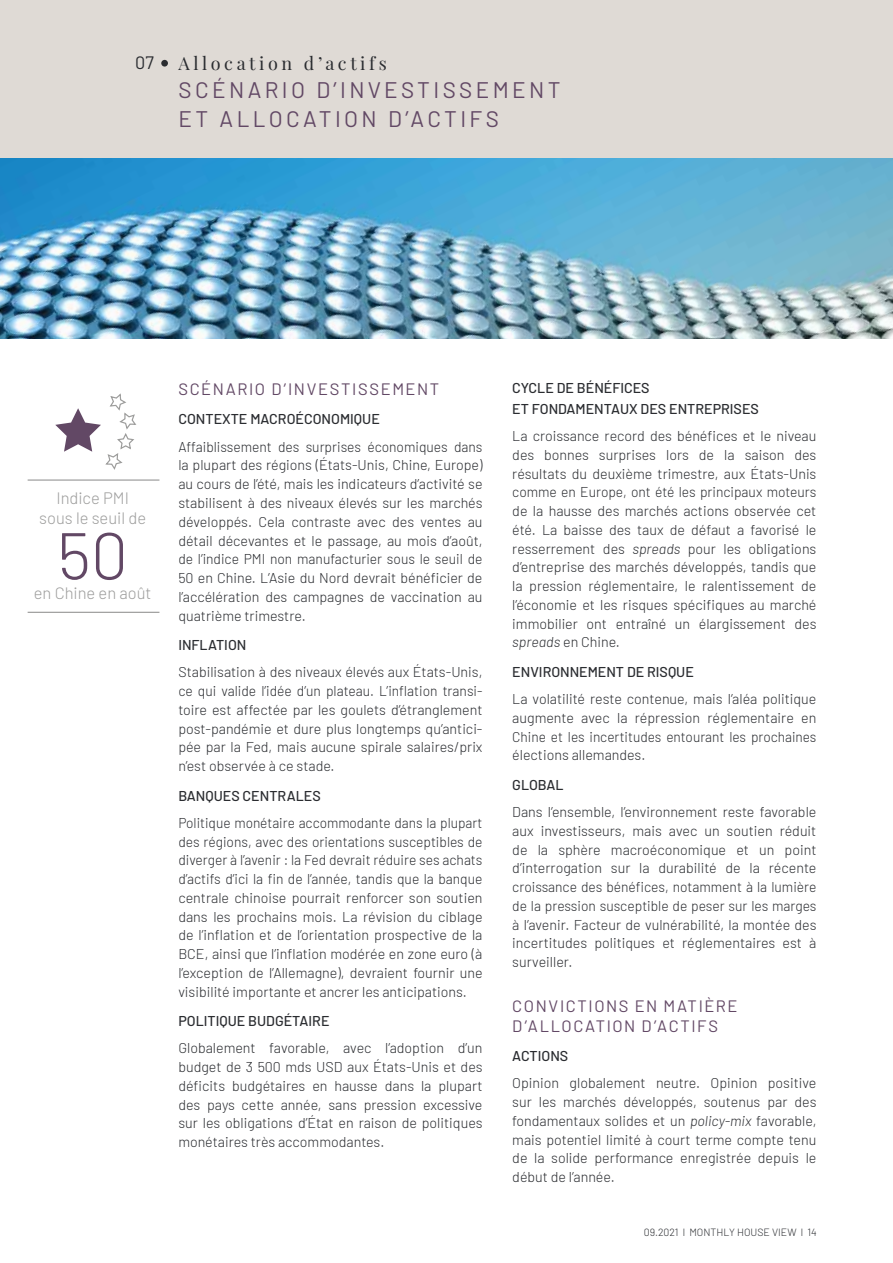
<style>
.page{position:relative;width:893px;height:1263px;background:#fff}
.page>*{position:absolute;margin:0;border:0;box-sizing:border-box;transform-origin:0 0}
.t1{font:300 66px "Barlow";color:#624865}
.t2{font:22.5px/28.5px "Barlow";letter-spacing:.15em;color:#624865}
.t3{font:18px "Playfair Display";letter-spacing:.2em;color:#2a2c30}
.t4{font:18px "Barlow";color:#2a2c30}
.t5{font:16.5px/19.5px "Barlow";letter-spacing:.095em;color:#624865}
.t6{font:300 16.5px/19.5px "Barlow";color:#9d9d9c;text-align:center}
.t7{font:300 14.25px/18.8px "Barlow";color:#2a2c30;text-align:justify}
.t8{font:300 14.25px/18.8px "Barlow";color:#2a2c30;text-align:justify;scale:.96 1}
.t9{font:500 14.25px/21px "Barlow";color:#2a2c30}
.t10{font:300 10.5px "Barlow";color:#2a2c30}
.s1{font-style:italic}
</style>
<div class="page">
<img style="left:0;top:157px;width:893px;height:181px">
<hr style="left:28px;top:479px;width:131px;height:2px;background:#9d9d9c">
<hr style="left:28px;top:612px;width:131px;height:1px;background:#9d9d9c">
<svg style="left:55px;top:393px;width:82px;height:77px"></svg>
<div style="left:0;top:0;width:893px;height:157px;background:#dfdad5"></div>
<div style="left:161px;top:60px;width:7px;height:7px;background:#2a2c30;border-radius:50%"></div>
<p class="t4" style="left:135px;top:50px;width:20px">07</p>
<p class="t3" style="left:179px;top:49px;width:210px">Allocation d’actifs</p>
<h2 class="t2" style="left:179px;top:74px;width:383px">SCÉNARIO D’INVESTISSEMENT<br>ET ALLOCATION D’ACTIFS</h2>
<p class="t6" style="left:39px;top:487px;width:108px">Indice PMI sous le seuil de</p>
<h1 class="t1" style="left:57px;top:508px;width:72px">50</h1>
<p class="t6" style="left:34px;top:582px;width:119px">en Chine en août</p>
<p class="t5" style="left:178px;top:378px;width:262px">SCÉNARIO D’INVESTISSEMENT</p>
<p class="t9" style="left:178px;top:408px;width:203px">CONTEXTE MACROÉCONOMIQUE</p>
<p class="t7" style="left:178px;top:436px;width:306px">Affaiblissement des surprises économiques dans la plupart des régions (États-Unis, Chine, Europe) au cours de l’été, mais les indicateurs d’activité se stabilisent à des niveaux élevés sur les marchés développés. Cela contraste avec des ventes au détail décevantes et le passage, au mois d’août, de l’indice PMI non manufacturier sous le seuil de 50 en Chine. L’Asie du Nord devrait bénéficier de l’accélération des campagnes de vaccination au quatrième trimestre.</p>
<p class="t9" style="left:178px;top:633px;width:70px">INFLATION</p>
<p class="t7" style="left:178px;top:662px;width:306px">Stabilisation à des niveaux élevés aux États-Unis, ce qui valide l’idée d’un plateau. L’inflation transi&shy;toire est affectée par les goulets d’étranglement post-pandémie et dure plus longtemps qu’antici&shy;pée par la Fed, mais aucune spirale salaires/prix n’est observée à ce stade.</p>
<p class="t9" style="left:178px;top:784px;width:144px">BANQUES CENTRALES</p>
<p class="t8" style="left:178px;top:812px;width:318px">Politique monétaire accommodante dans la plupart des régions, avec des orientations susceptibles de diverger à l’avenir : la Fed devrait réduire ses achats d’actifs d’ici la fin de l’année, tandis que la banque centrale chinoise pourrait renforcer son soutien dans les prochains mois. La révision du ciblage de l’inflation et de l’orientation prospective de la BCE, ainsi que l’inflation modérée en zone euro (à l’exception de l’Allemagne), devraient fournir une visibilité importante et ancrer les anticipations.</p>
<p class="t9" style="left:178px;top:1009px;width:153px">POLITIQUE BUDGÉTAIRE</p>
<p class="t7" style="left:178px;top:1038px;width:306px">Globalement favorable, avec l’adoption d’un budget de 3 500 mds USD aux États-Unis et des déficits budgétaires en hausse dans la plupart des pays cette année, sans pression excessive sur les obligations d’État en raison de politiques monétaires très accommodantes.</p>
<p class="t9" style="left:512px;top:376px;width:248px">CYCLE DE BÉNÉFICES<br>ET FONDAMENTAUX DES ENTREPRISES</p>
<p class="t7" style="left:512px;top:425px;width:306px">La croissance record des bénéfices et le niveau des bonnes surprises lors de la saison des résultats du deuxième trimestre, aux États-Unis comme en Europe, ont été les principaux moteurs de la hausse des marchés actions observée cet été. La baisse des taux de défaut a favorisé le resserrement des <span class="s1">spreads</span> pour les obligations d’entreprise des marchés développés, tandis que la pression réglementaire, le ralentissement de l’économie et les risques spécifiques au marché immobilier ont entraîné un élargissement des <span class="s1">spreads</span> en Chine.</p>
<p class="t9" style="left:512px;top:660px;width:183px">ENVIRONNEMENT DE RISQUE</p>
<p class="t7" style="left:512px;top:688px;width:306px">La volatilité reste contenue, mais l’aléa politique augmente avec la répression réglementaire en Chine et les incertitudes entourant les prochaines élections allemandes.</p>
<p class="t9" style="left:512px;top:773px;width:53px">GLOBAL</p>
<p class="t7" style="left:512px;top:801px;width:306px">Dans l’ensemble, l’environnement reste favorable aux investisseurs, mais avec un soutien réduit de la sphère macroéconomique et un point d’interrogation sur la durabilité de la récente croissance des bénéfices, notamment à la lumière de la pression susceptible de peser sur les marges à l’avenir. Facteur de vulnérabilité, la montée des incertitudes politiques et réglementaires est à surveiller.</p>
<p class="t5" style="left:512px;top:995px;width:227px">CONVICTIONS EN MATIÈRE<br>D’ALLOCATION D’ACTIFS</p>
<p class="t9" style="left:512px;top:1044px;width:58px">ACTIONS</p>
<p class="t7" style="left:512px;top:1073px;width:306px">Opinion globalement neutre. Opinion positive sur les marchés développés, soutenus par des fondamentaux solides et un <span class="s1">policy-mix</span> favorable, mais potentiel limité à court terme compte tenu de la solide performance enregistrée depuis le début de l’année.</p>
<p class="t10" style="left:644px;top:1225px;width:175px">09.2021 l MONTHLY HOUSE VIEW l 14</p>
</div>
